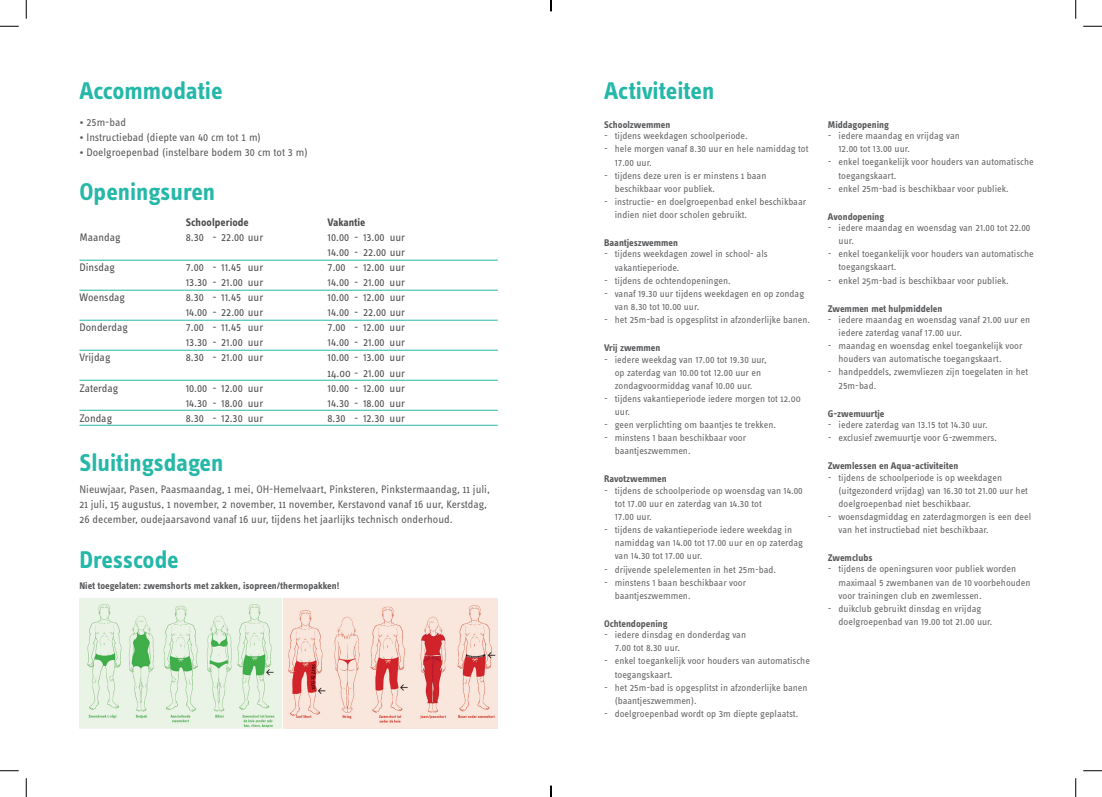
<style>
.page{position:relative;width:1102px;height:797px;background:#fff}
.page>*{position:absolute;margin:0;border:0;box-sizing:border-box;transform-origin:0 0}
.t1{font:700 25px "Info OT Text";color:#25b8a9}
.t2{font:11.25px/15px "Info OT Text";color:#4b4c4d}
.t3{font:11.25px/15px "Info OT Text";color:#57585a}
.t4{font:700 11.25px "Info OT Text";color:#4b4c4d}
.t5{font:10px/13.1px "Info OT Text";color:#636366}
.t6{font:700 10px "Info OT Text";color:#57585a}
.s1{font-family:"Rubik";font-weight:500}
</style>
<div class="page">
<img style="left:79px;top:598px;width:419px;height:130px">
<hr style="left:79px;top:260px;width:419px;height:1px;background:#25b8a9">
<hr style="left:79px;top:290px;width:419px;height:1px;background:#25b8a9">
<hr style="left:79px;top:320px;width:419px;height:1px;background:#25b8a9">
<hr style="left:79px;top:350px;width:419px;height:1px;background:#25b8a9">
<hr style="left:79px;top:380px;width:419px;height:1px;background:#25b8a9">
<hr style="left:79px;top:410px;width:419px;height:1px;background:#25b8a9">
<hr style="left:79px;top:425px;width:419px;height:1px;background:#25b8a9">
<svg style="left:0;top:25px;width:19px;height:2px"></svg>
<svg style="left:1083px;top:25px;width:18px;height:2px"></svg>
<svg style="left:0;top:770px;width:19px;height:1px"></svg>
<svg style="left:1083px;top:770px;width:18px;height:1px"></svg>
<svg style="left:25px;top:0;width:2px;height:19px"></svg>
<svg style="left:25px;top:778px;width:2px;height:19px"></svg>
<svg style="left:1075px;top:0;width:1px;height:19px"></svg>
<svg style="left:1075px;top:778px;width:1px;height:19px"></svg>
<svg style="left:550px;top:785px;width:1px;height:12px"></svg>
<h1 class="t1" style="left:79px;top:75px;width:144px">Accommodatie</h1>
<p class="t3" style="left:79px;top:114px;width:48px"><span class="s1">•</span> 25m-bad</p>
<p class="t3" style="left:79px;top:129px;width:183px"><span class="s1">•</span> Instructiebad (diepte van 40 cm tot 1 m)</p>
<p class="t3" style="left:79px;top:144px;width:230px"><span class="s1">•</span> Doelgroepenbad (instelbare bodem 30 cm tot 3 m)</p>
<h1 class="t1" style="left:79px;top:176px;width:137px">Openingsuren</h1>
<p class="t4" style="left:186px;top:216px;width:64px">Schoolperiode</p>
<p class="t4" style="left:327px;top:216px;width:39px">Vakantie</p>
<p class="t2" style="left:79px;top:230px;width:43px">Maandag</p>
<p class="t2" style="left:186px;top:230px;width:79px">8.30 - 22.00 uur</p>
<p class="t2" style="left:327px;top:230px;width:79px">10.00 - 13.00 uur<br>14.00 - 22.00 uur</p>
<p class="t2" style="left:79px;top:260px;width:37px">Dinsdag</p>
<p class="t2" style="left:186px;top:260px;width:79px">7.00 - 11.45 uur</p>
<p class="t2" style="left:327px;top:260px;width:79px">7.00 - 12.00 uur</p>
<p class="t2" style="left:186px;top:275px;width:79px">13.30 - 21.00 uur</p>
<p class="t2" style="left:327px;top:275px;width:79px">14.00 - 21.00 uur</p>
<p class="t2" style="left:79px;top:290px;width:47px">Woensdag</p>
<p class="t2" style="left:186px;top:290px;width:79px">8.30 - 11.45 uur</p>
<p class="t2" style="left:327px;top:290px;width:79px">10.00 - 12.00 uur</p>
<p class="t2" style="left:186px;top:305px;width:79px">14.00 - 22.00 uur</p>
<p class="t2" style="left:327px;top:305px;width:79px">14.00 - 22.00 uur</p>
<p class="t2" style="left:79px;top:320px;width:50px">Donderdag</p>
<p class="t2" style="left:186px;top:320px;width:79px">7.00 - 11.45 uur</p>
<p class="t2" style="left:327px;top:320px;width:79px">7.00 - 12.00 uur</p>
<p class="t2" style="left:186px;top:335px;width:79px">13.30 - 21.00 uur</p>
<p class="t2" style="left:327px;top:335px;width:79px">14.00 - 21.00 uur</p>
<p class="t2" style="left:79px;top:350px;width:33px">Vrijdag</p>
<p class="t2" style="left:186px;top:350px;width:79px">8.30 - 21.00 uur</p>
<p class="t2" style="left:327px;top:350px;width:79px">10.00 - 13.00 uur<br>14.00 - 21.00 uur</p>
<p class="t2" style="left:79px;top:380px;width:40px">Zaterdag</p>
<p class="t2" style="left:186px;top:380px;width:79px">10.00 - 12.00 uur</p>
<p class="t2" style="left:327px;top:380px;width:79px">10.00 - 12.00 uur</p>
<p class="t2" style="left:186px;top:395px;width:79px">14.30 - 18.00 uur</p>
<p class="t2" style="left:327px;top:395px;width:79px">14.30 - 18.00 uur</p>
<p class="t2" style="left:79px;top:410px;width:34px">Zondag</p>
<p class="t2" style="left:186px;top:410px;width:79px">8.30 - 12.30 uur</p>
<p class="t2" style="left:327px;top:410px;width:79px">8.30 - 12.30 uur</p>
<h1 class="t1" style="left:79px;top:447px;width:145px">Sluitingsdagen</h1>
<p class="t3" style="left:79px;top:481px;width:412px">Nieuwjaar, Pasen, Paasmaandag, 1 mei, OH-Hemelvaart, Pinksteren, Pinkstermaandag, 11 juli,<br>21 juli, 15 augustus, 1 november, 2 november, 11 november, Kerstavond vanaf 16 uur, Kerstdag,<br>26 december, oudejaarsavond vanaf 16 uur, tijdens het jaarlijks technisch onderhoud.</p>
<h1 class="t1" style="left:79px;top:544px;width:101px">Dresscode</h1>
<p class="t6" style="left:79px;top:580px;width:261px">Niet toegelaten: zwemshorts met zakken, isopreen/thermopakken!</p>
<h1 class="t1" style="left:604px;top:75px;width:112px">Activiteiten</h1>
<p class="t6" style="left:604px;top:118px;width:68px">Schoolzwemmen</p>
<p class="t5" style="left:604px;top:129px;width:145px">- tijdens weekdagen schoolperiode.</p>
<p class="t5" style="left:614px;top:142px;width:195px;text-indent:-11px">- hele morgen vanaf 8.30 uur en hele namiddag tot<br>17.00 uur.</p>
<p class="t5" style="left:614px;top:169px;width:153px;text-indent:-11px">- tijdens deze uren is er minstens 1 baan beschikbaar voor publiek.</p>
<p class="t5" style="left:614px;top:195px;width:193px;text-indent:-11px">- instructie- en doelgroepenbad enkel beschikbaar indien niet door scholen gebruikt.</p>
<p class="t6" style="left:604px;top:236px;width:75px">Baantjeszwemmen</p>
<p class="t5" style="left:614px;top:247px;width:154px;text-indent:-11px">- tijdens weekdagen zowel in school- als vakantieperiode.</p>
<p class="t5" style="left:604px;top:273px;width:128px">- tijdens de ochtendopeningen.</p>
<p class="t5" style="left:614px;top:287px;width:191px;text-indent:-11px">- vanaf 19.30 uur tijdens weekdagen en op zondag van 8.30 tot 10.00 uur.</p>
<p class="t5" style="left:604px;top:313px;width:207px">- het 25m-bad is opgesplitst in afzonderlijke banen.</p>
<p class="t6" style="left:604px;top:341px;width:58px">Vrij zwemmen</p>
<p class="t5" style="left:604px;top:352px;width:164px;text-align:center">- iedere weekdag van 17.00 tot 19.30 uur, op zaterdag van 10.00 tot 12.00 uur en zondagvoormiddag vanaf 10.00 uur.</p>
<p class="t5" style="left:614px;top:392px;width:187px;text-indent:-11px">- tijdens vakantieperiode iedere morgen tot 12.00 uur.</p>
<p class="t5" style="left:604px;top:418px;width:173px">- geen verplichting om baantjes te trekken.</p>
<p class="t5" style="left:614px;top:431px;width:133px;text-indent:-11px">- minstens 1 baan beschikbaar voor baantjeszwemmen.</p>
<p class="t6" style="left:604px;top:473px;width:64px">Ravotzwemmen</p>
<p class="t5" style="left:614px;top:483px;width:189px;text-indent:-11px">- tijdens de schoolperiode op woensdag van 14.00 tot 17.00 uur en zaterdag van 14.30 tot<br>17.00 uur.</p>
<p class="t5" style="left:614px;top:523px;width:190px;text-indent:-11px">- tijdens de vakantieperiode iedere weekdag in namiddag van 14.00 tot 17.00 uur en op zaterdag van 14.30 tot 17.00 uur.</p>
<p class="t5" style="left:604px;top:562px;width:173px">- drijvende spelelementen in het 25m-bad.</p>
<p class="t5" style="left:614px;top:575px;width:133px;text-indent:-11px">- minstens 1 baan beschikbaar voor baantjeszwemmen.</p>
<p class="t6" style="left:604px;top:617px;width:65px">Ochtendopening</p>
<p class="t5" style="left:614px;top:628px;width:133px;text-indent:-11px">- iedere dinsdag en donderdag van<br>7.00 tot 8.30 uur.</p>
<p class="t5" style="left:614px;top:654px;width:197px;text-indent:-11px">- enkel toegankelijk voor houders van automatische toegangskaart.</p>
<p class="t5" style="left:614px;top:680px;width:194px;text-indent:-11px">- het 25m-bad is opgesplitst in afzonderlijke banen (baantjeszwemmen).</p>
<p class="t5" style="left:604px;top:707px;width:195px">- doelgroepenbad wordt op 3m diepte geplaatst.</p>
<p class="t6" style="left:827px;top:118px;width:63px">Middagopening</p>
<p class="t5" style="left:838px;top:129px;width:123px;text-indent:-11px">- iedere maandag en vrijdag van<br>12.00 tot 13.00 uur.</p>
<p class="t5" style="left:838px;top:155px;width:197px;text-indent:-11px">- enkel toegankelijk voor houders van automatische toegangskaart.</p>
<p class="t5" style="left:827px;top:181px;width:182px">- enkel 25m-bad is beschikbaar voor publiek.</p>
<p class="t6" style="left:827px;top:210px;width:58px">Avondopening</p>
<p class="t5" style="left:838px;top:221px;width:193px;text-indent:-11px">- iedere maandag en woensdag van 21.00 tot 22.00 uur.</p>
<p class="t5" style="left:838px;top:247px;width:197px;text-indent:-11px">- enkel toegankelijk voor houders van automatische toegangskaart.</p>
<p class="t5" style="left:827px;top:273px;width:182px">- enkel 25m-bad is beschikbaar voor publiek.</p>
<p class="t6" style="left:827px;top:302px;width:116px">Zwemmen met hulpmiddelen</p>
<p class="t5" style="left:838px;top:313px;width:193px;text-indent:-11px">- iedere maandag en woensdag vanaf 21.00 uur en iedere zaterdag vanaf 17.00 uur.</p>
<p class="t5" style="left:838px;top:339px;width:185px;text-indent:-11px">- maandag en woensdag enkel toegankelijk voor houders van automatische toegangskaart.</p>
<p class="t5" style="left:838px;top:365px;width:191px;text-indent:-11px">- handpeddels, zwemvliezen zijn toegelaten in het<br>25m-bad.</p>
<p class="t6" style="left:827px;top:407px;width:58px">G-zwemuurtje</p>
<p class="t5" style="left:827px;top:418px;width:161px">- iedere zaterdag van 13.15 tot 14.30 uur.</p>
<p class="t5" style="left:827px;top:431px;width:171px">- exclusief zwemuurtje voor G-zwemmers.</p>
<p class="t6" style="left:827px;top:459px;width:132px">Zwemlessen en Aqua-activiteiten</p>
<p class="t5" style="left:838px;top:470px;width:191px;text-indent:-11px">- tijdens de schoolperiode is op weekdagen (uitgezonderd vrijdag) van 16.30 tot 21.00 uur het doelgroepenbad niet beschikbaar.</p>
<p class="t5" style="left:838px;top:510px;width:194px;text-indent:-11px">- woensdagmiddag en zaterdagmorgen is een deel van het instructiebad niet beschikbaar.</p>
<p class="t6" style="left:827px;top:551px;width:46px">Zwemclubs</p>
<p class="t5" style="left:838px;top:562px;width:194px;text-indent:-11px">- tijdens de openingsuren voor publiek worden maximaal 5 zwembanen van de 10 voorbehouden voor trainingen club en zwemlessen.</p>
<p class="t5" style="left:838px;top:601px;width:155px;text-indent:-11px">- duikclub gebruikt dinsdag en vrijdag doelgroepenbad van 19.00 tot 21.00 uur.</p>
</div>
